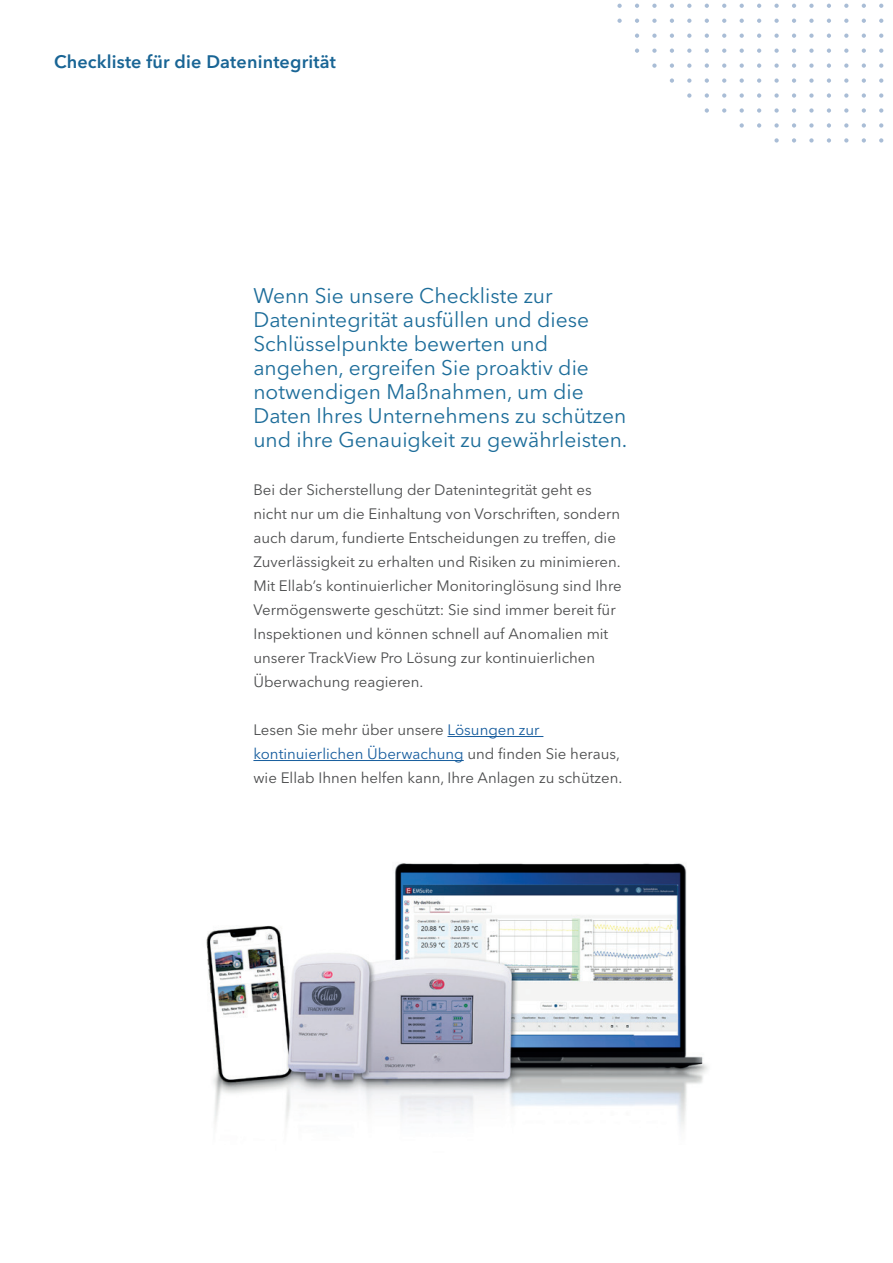
<style>
.page{position:relative;width:893px;height:1263px;background:#fff}
.page>*{position:absolute;margin:0;border:0;box-sizing:border-box;transform-origin:0 0}
.t1{font:21px/24px "Avenir Next LT Pro";color:#1d6d9a}
.t2{font:600 18px "Avenir Next LT Pro";letter-spacing:.01em;color:#196595}
.t3{font:15px/24px "Avenir Next LT Pro";color:#4b4c4d}
.s1{color:#175d9e}
</style>
<div class="page">
<svg style="left:879px;top:4px;width:4px;height:4px"></svg>
<svg style="left:862px;top:4px;width:4px;height:4px"></svg>
<svg style="left:844px;top:4px;width:4px;height:4px"></svg>
<svg style="left:827px;top:4px;width:4px;height:4px"></svg>
<svg style="left:809px;top:4px;width:5px;height:4px"></svg>
<svg style="left:792px;top:4px;width:4px;height:4px"></svg>
<svg style="left:774px;top:4px;width:5px;height:4px"></svg>
<svg style="left:757px;top:4px;width:4px;height:4px"></svg>
<svg style="left:740px;top:4px;width:4px;height:4px"></svg>
<svg style="left:722px;top:4px;width:4px;height:4px"></svg>
<svg style="left:705px;top:4px;width:4px;height:4px"></svg>
<svg style="left:687px;top:4px;width:4px;height:4px"></svg>
<svg style="left:670px;top:4px;width:4px;height:4px"></svg>
<svg style="left:652px;top:4px;width:5px;height:4px"></svg>
<svg style="left:635px;top:4px;width:4px;height:4px"></svg>
<svg style="left:879px;top:19px;width:4px;height:4px"></svg>
<svg style="left:862px;top:19px;width:4px;height:4px"></svg>
<svg style="left:844px;top:19px;width:4px;height:4px"></svg>
<svg style="left:827px;top:19px;width:4px;height:4px"></svg>
<svg style="left:809px;top:19px;width:5px;height:4px"></svg>
<svg style="left:792px;top:19px;width:4px;height:4px"></svg>
<svg style="left:774px;top:19px;width:5px;height:4px"></svg>
<svg style="left:757px;top:19px;width:4px;height:4px"></svg>
<svg style="left:740px;top:19px;width:4px;height:4px"></svg>
<svg style="left:722px;top:19px;width:4px;height:4px"></svg>
<svg style="left:705px;top:19px;width:4px;height:4px"></svg>
<svg style="left:687px;top:19px;width:4px;height:4px"></svg>
<svg style="left:670px;top:19px;width:4px;height:4px"></svg>
<svg style="left:652px;top:19px;width:5px;height:4px"></svg>
<svg style="left:635px;top:19px;width:4px;height:4px"></svg>
<svg style="left:879px;top:34px;width:4px;height:4px"></svg>
<svg style="left:862px;top:34px;width:4px;height:4px"></svg>
<svg style="left:844px;top:34px;width:4px;height:4px"></svg>
<svg style="left:827px;top:34px;width:4px;height:4px"></svg>
<svg style="left:809px;top:34px;width:5px;height:4px"></svg>
<svg style="left:792px;top:34px;width:4px;height:4px"></svg>
<svg style="left:774px;top:34px;width:5px;height:4px"></svg>
<svg style="left:757px;top:34px;width:4px;height:4px"></svg>
<svg style="left:740px;top:34px;width:4px;height:4px"></svg>
<svg style="left:722px;top:34px;width:4px;height:4px"></svg>
<svg style="left:705px;top:34px;width:4px;height:4px"></svg>
<svg style="left:687px;top:34px;width:4px;height:4px"></svg>
<svg style="left:670px;top:34px;width:4px;height:4px"></svg>
<svg style="left:652px;top:34px;width:5px;height:4px"></svg>
<svg style="left:635px;top:34px;width:4px;height:4px"></svg>
<svg style="left:879px;top:49px;width:4px;height:4px"></svg>
<svg style="left:862px;top:49px;width:4px;height:4px"></svg>
<svg style="left:844px;top:49px;width:4px;height:4px"></svg>
<svg style="left:827px;top:49px;width:4px;height:4px"></svg>
<svg style="left:809px;top:49px;width:5px;height:4px"></svg>
<svg style="left:792px;top:49px;width:4px;height:4px"></svg>
<svg style="left:774px;top:49px;width:5px;height:4px"></svg>
<svg style="left:757px;top:49px;width:4px;height:4px"></svg>
<svg style="left:740px;top:49px;width:4px;height:4px"></svg>
<svg style="left:722px;top:49px;width:4px;height:4px"></svg>
<svg style="left:705px;top:49px;width:4px;height:4px"></svg>
<svg style="left:687px;top:49px;width:4px;height:4px"></svg>
<svg style="left:670px;top:49px;width:4px;height:4px"></svg>
<svg style="left:652px;top:49px;width:5px;height:4px"></svg>
<svg style="left:635px;top:49px;width:4px;height:4px"></svg>
<svg style="left:879px;top:63px;width:4px;height:5px"></svg>
<svg style="left:862px;top:63px;width:4px;height:5px"></svg>
<svg style="left:844px;top:63px;width:4px;height:5px"></svg>
<svg style="left:827px;top:63px;width:4px;height:5px"></svg>
<svg style="left:809px;top:63px;width:5px;height:5px"></svg>
<svg style="left:792px;top:63px;width:4px;height:5px"></svg>
<svg style="left:774px;top:63px;width:5px;height:5px"></svg>
<svg style="left:757px;top:63px;width:4px;height:5px"></svg>
<svg style="left:740px;top:63px;width:4px;height:5px"></svg>
<svg style="left:722px;top:63px;width:4px;height:5px"></svg>
<svg style="left:705px;top:63px;width:4px;height:5px"></svg>
<svg style="left:687px;top:63px;width:4px;height:5px"></svg>
<svg style="left:670px;top:63px;width:4px;height:5px"></svg>
<svg style="left:652px;top:63px;width:5px;height:5px"></svg>
<svg style="left:879px;top:78px;width:4px;height:5px"></svg>
<svg style="left:862px;top:78px;width:4px;height:5px"></svg>
<svg style="left:844px;top:78px;width:4px;height:5px"></svg>
<svg style="left:827px;top:78px;width:4px;height:5px"></svg>
<svg style="left:809px;top:78px;width:5px;height:5px"></svg>
<svg style="left:792px;top:78px;width:4px;height:5px"></svg>
<svg style="left:774px;top:78px;width:5px;height:5px"></svg>
<svg style="left:757px;top:78px;width:4px;height:5px"></svg>
<svg style="left:740px;top:78px;width:4px;height:5px"></svg>
<svg style="left:722px;top:78px;width:4px;height:5px"></svg>
<svg style="left:705px;top:78px;width:4px;height:5px"></svg>
<svg style="left:687px;top:78px;width:4px;height:5px"></svg>
<svg style="left:670px;top:78px;width:4px;height:5px"></svg>
<svg style="left:879px;top:93px;width:4px;height:5px"></svg>
<svg style="left:862px;top:93px;width:4px;height:5px"></svg>
<svg style="left:844px;top:93px;width:4px;height:5px"></svg>
<svg style="left:827px;top:93px;width:4px;height:5px"></svg>
<svg style="left:809px;top:93px;width:5px;height:5px"></svg>
<svg style="left:792px;top:93px;width:4px;height:5px"></svg>
<svg style="left:774px;top:93px;width:5px;height:5px"></svg>
<svg style="left:757px;top:93px;width:4px;height:5px"></svg>
<svg style="left:740px;top:93px;width:4px;height:5px"></svg>
<svg style="left:722px;top:93px;width:4px;height:5px"></svg>
<svg style="left:705px;top:93px;width:4px;height:5px"></svg>
<svg style="left:687px;top:93px;width:4px;height:5px"></svg>
<svg style="left:879px;top:108px;width:4px;height:5px"></svg>
<svg style="left:862px;top:108px;width:4px;height:5px"></svg>
<svg style="left:844px;top:108px;width:4px;height:5px"></svg>
<svg style="left:827px;top:108px;width:4px;height:5px"></svg>
<svg style="left:809px;top:108px;width:5px;height:5px"></svg>
<svg style="left:792px;top:108px;width:4px;height:5px"></svg>
<svg style="left:774px;top:108px;width:5px;height:5px"></svg>
<svg style="left:757px;top:108px;width:4px;height:5px"></svg>
<svg style="left:740px;top:108px;width:4px;height:5px"></svg>
<svg style="left:722px;top:108px;width:4px;height:5px"></svg>
<svg style="left:705px;top:108px;width:4px;height:5px"></svg>
<svg style="left:879px;top:123px;width:4px;height:5px"></svg>
<svg style="left:862px;top:123px;width:4px;height:5px"></svg>
<svg style="left:844px;top:123px;width:4px;height:5px"></svg>
<svg style="left:827px;top:123px;width:4px;height:5px"></svg>
<svg style="left:809px;top:123px;width:5px;height:5px"></svg>
<svg style="left:792px;top:123px;width:4px;height:5px"></svg>
<svg style="left:774px;top:123px;width:5px;height:5px"></svg>
<svg style="left:757px;top:123px;width:4px;height:5px"></svg>
<svg style="left:740px;top:123px;width:4px;height:5px"></svg>
<svg style="left:879px;top:138px;width:4px;height:5px"></svg>
<svg style="left:862px;top:138px;width:4px;height:5px"></svg>
<svg style="left:844px;top:138px;width:4px;height:5px"></svg>
<svg style="left:827px;top:138px;width:4px;height:5px"></svg>
<svg style="left:809px;top:138px;width:5px;height:5px"></svg>
<svg style="left:792px;top:138px;width:4px;height:5px"></svg>
<svg style="left:774px;top:138px;width:5px;height:5px"></svg>
<svg style="left:617px;top:4px;width:5px;height:4px"></svg>
<svg style="left:617px;top:19px;width:5px;height:4px"></svg>
<hr style="left:447px;top:736px;width:96px;height:1px;background:#175d9e">
<hr style="left:253px;top:760px;width:211px;height:1px;background:#175d9e">
<img style="left:206px;top:863px;width:502px;height:264px">
<p class="t2" style="left:54px;top:50px;width:283px">Checkliste für die Datenintegrität</p>
<p class="t1" style="left:253px;top:284px;width:375px">Wenn Sie unsere Checkliste zur Datenintegrität ausfüllen und diese Schlüsselpunkte bewerten und angehen, ergreifen Sie proaktiv die notwendigen Maßnahmen, um die Daten Ihres Unternehmens zu schützen und ihre Genauigkeit zu gewährleisten.</p>
<p class="t3" style="left:253px;top:478px;width:370px">Bei der Sicherstellung der Datenintegrität geht es nicht nur um die Einhaltung von Vorschriften, sondern auch darum, fundierte Entscheidungen zu treffen, die Zuverlässigkeit zu erhalten und Risiken zu minimieren.<br>Mit Ellab’s kontinuierlicher Monitoringlösung sind Ihre Vermögenswerte geschützt: Sie sind immer bereit für Inspektionen und können schnell auf Anomalien mit unserer TrackView Pro Lösung zur kontinuierlichen Überwachung reagieren.</p>
<p class="t3" style="left:253px;top:718px;width:370px">Lesen Sie mehr über unsere <span class="s1">Lösungen zur kontinuierlichen Überwachung</span> und finden Sie heraus, wie Ellab Ihnen helfen kann, Ihre Anlagen zu schützen.</p>
</div>
